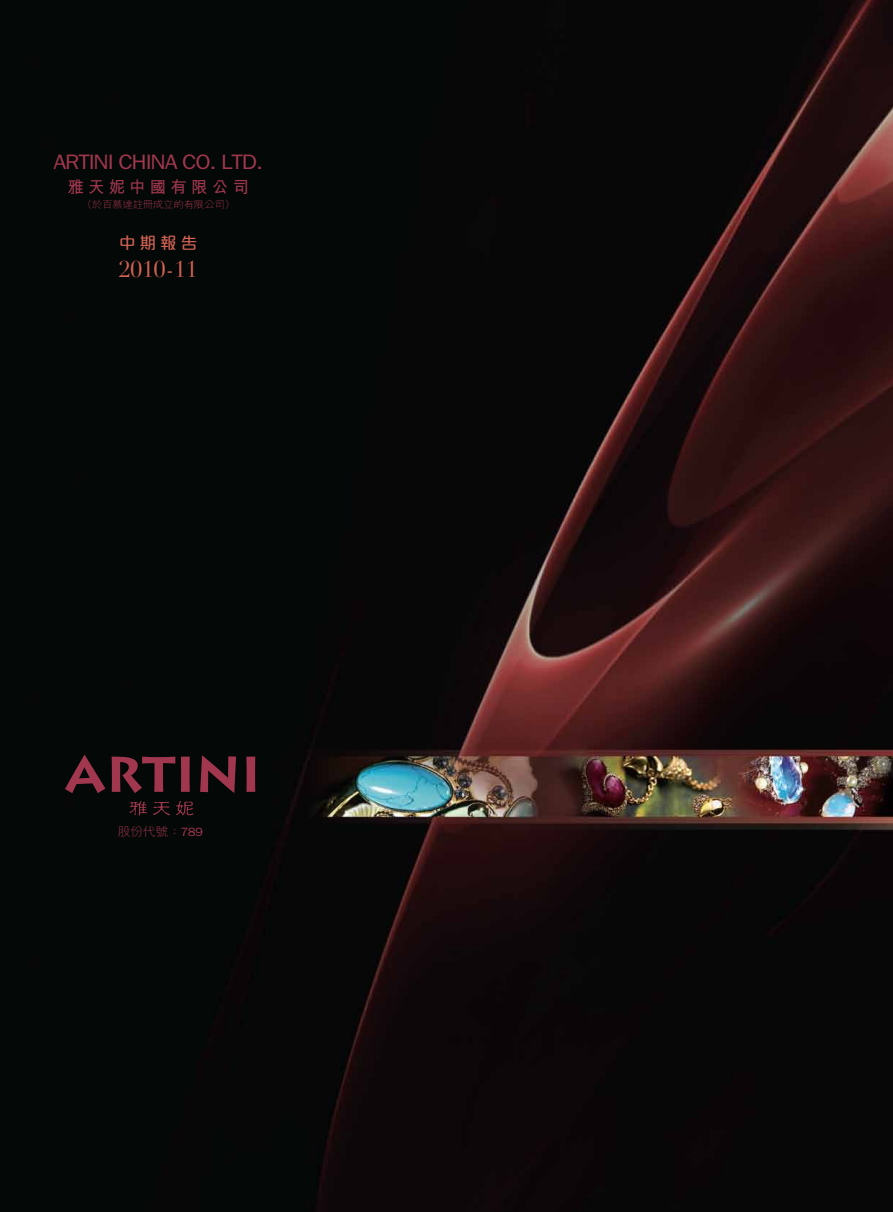
<style>
.page{position:relative;width:893px;height:1212px;background:#fff}
.page>*{position:absolute;margin:0;border:0;box-sizing:border-box;transform-origin:0 0}
.t1{font:22.5px "Didot LT Std";color:#d26254}
.t2{font:21px "ITC Franklin Gothic Std";letter-spacing:-.05em;color:#a0374e;scale:1.1 1}
.t3{font:700 16.5px "M Hei HK";letter-spacing:.25em;color:#a0374e}
.t4{font:500 16.5px "M Elle HK";color:#d26254}
.t5{font:300 12px "M Hei HK";color:#a0374e;scale:1.1 1}
.t6{font:300 9.75px "M Hei HK";letter-spacing:-.05em;color:#a0374e;scale:1.1 1}
.s1{font-family:"ITC Franklin Gothic Std";font-weight:400}
</style>
<div class="page">
<img style="left:0;top:0;width:893px;height:1212px">
<svg style="left:65px;top:755px;width:190px;height:38px;background:#441b24"></svg>
<svg style="left:130px;top:801px;width:63px;height:14px"></svg>
<p class="t2" style="left:53px;top:150px;width:192px">ARTINI CHINA CO. LTD.</p>
<p class="t3" style="left:67px;top:175px;width:183px">雅天妮中國有限公司</p>
<p class="t6" style="left:82px;top:197px;width:141px">（於百慕達註冊成立的有限公司）</p>
<p class="t4" style="left:119px;top:232px;width:80px">中期報告</p>
<p class="t1" style="left:119px;top:256px;width:80px">2010-11</p>
<p class="t5" style="left:118px;top:823px;width:79px">股份代號：<span class="s1">789</span></p>
</div>
